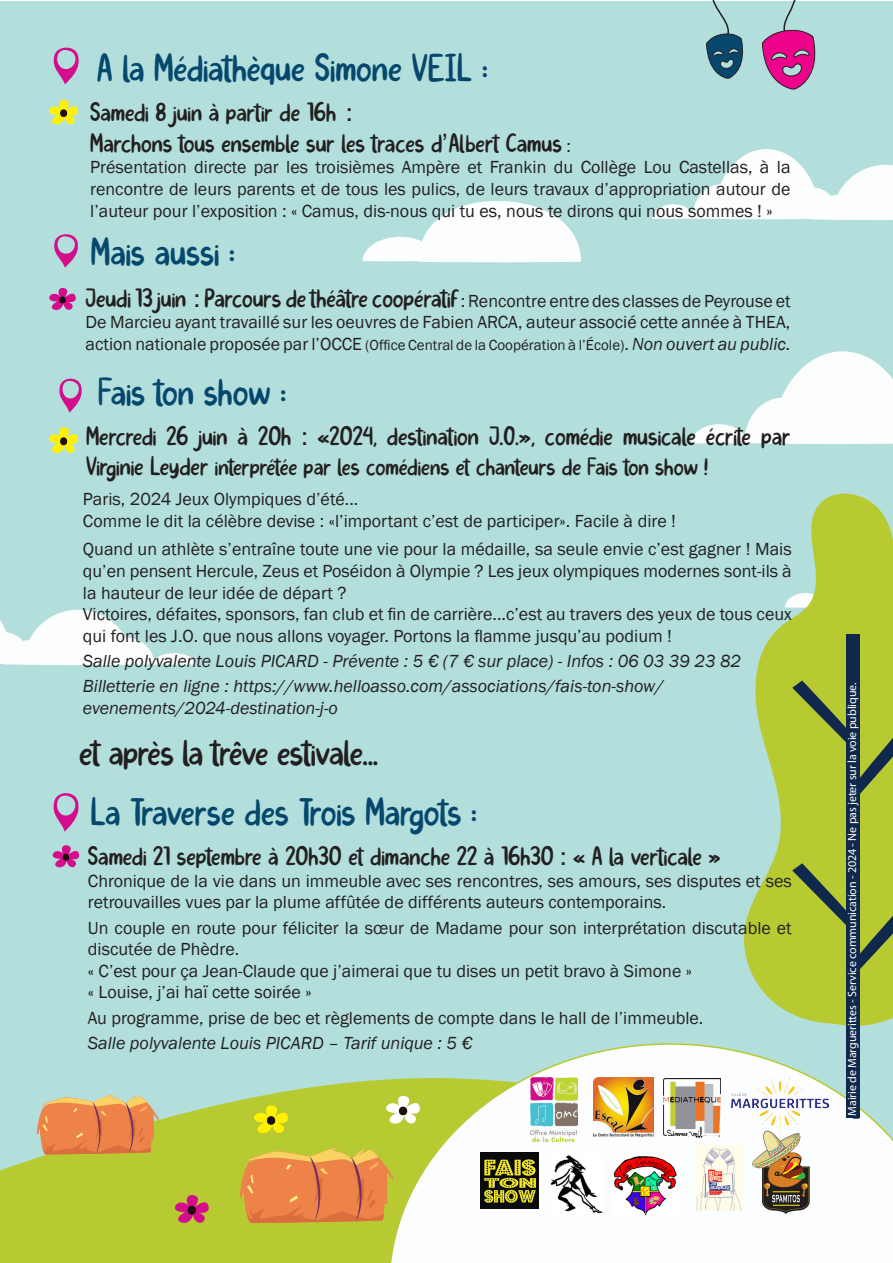
<style>
.page{position:relative;width:893px;height:1263px;background:#fff}
.page>*{position:absolute;margin:0;border:0;box-sizing:border-box;transform-origin:0 0}
.t1{font:37.5px "Soda Land";color:#06486d}
.t2{font:36px "Soda Land";letter-spacing:-.01em;color:#231f20}
.t3{font:25.5px "Soda Land";color:#231f20}
.t4{font:24px "Soda Land";color:#231f20}
.t5{font:18px/21.6px "Franklin Gothic";color:#231f20}
.t6{font:italic 18px/21.6px "Franklin Gothic";color:#231f20}
.t7{font:15px "Franklin Gothic";color:#231f20}
.t8{font:12px "Myriad Pro";letter-spacing:-.01em;color:#fff}
.s1{font-family:"Franklin Gothic"}
.s2{font-family:"Franklin Gothic";font-size:18px}
.s3{font-size:18px}
.s4{font-style:italic;font-size:18px}
.s5{font-size:25.5px}
</style>
<div class="page">
<div style="left:0;top:1px;width:893px;height:1262px;background:#b2dfdb"></div>
<svg style="left:0;top:1079px;width:387px;height:184px;fill:#b8ca32"></svg>
<svg style="left:691px;top:351px;width:202px;height:93px"></svg>
<svg style="left:652px;top:149px;width:241px;height:71px"></svg>
<svg style="left:0;top:609px;width:195px;height:56px"></svg>
<svg style="left:363px;top:201px;width:218px;height:62px"></svg>
<svg style="left:387px;top:1043px;width:506px;height:220px;background:#eaf2e2"></svg>
<img style="left:751px;top:1132px;width:64px;height:84px">
<svg style="left:744px;top:493px;width:149px;height:521px;fill:#b8ca32"></svg>
<div style="left:846px;top:634px;width:13px;height:484px;background:#0f284c"></div>
<svg style="left:792px;top:680px;width:101px;height:122px;background:#8da138"></svg>
<svg style="left:792px;top:822px;width:101px;height:297px"></svg>
<img style="left:531px;top:1078px;width:47px;height:63px">
<svg style="left:254px;top:1105px;width:34px;height:29px"></svg>
<svg style="left:175px;top:1195px;width:34px;height:28px"></svg>
<img style="left:594px;top:1077px;width:60px;height:59px">
<img style="left:663px;top:1078px;width:57px;height:59px">
<svg style="left:762px;top:0;width:54px;height:90px"></svg>
<svg style="left:706px;top:0;width:38px;height:79px"></svg>
<img style="left:551px;top:1154px;width:51px;height:60px">
<svg style="left:37px;top:1095px;width:122px;height:59px;background:#e0935b"></svg>
<svg style="left:240px;top:1148px;width:153px;height:75px;background:#e19146"></svg>
<svg style="left:386px;top:1096px;width:34px;height:28px"></svg>
<img style="left:696px;top:1146px;width:47px;height:64px">
<img style="left:481px;top:1152px;width:57px;height:57px">
<img style="left:613px;top:1154px;width:66px;height:62px">
<svg style="left:53px;top:793px;width:26px;height:39px"></svg>
<img style="left:732px;top:1078px;width:96px;height:54px">
<svg style="left:49px;top:100px;width:29px;height:25px"></svg>
<svg style="left:53px;top:47px;width:26px;height:37px"></svg>
<svg style="left:53px;top:845px;width:26px;height:23px"></svg>
<svg style="left:59px;top:378px;width:23px;height:35px"></svg>
<svg style="left:49px;top:427px;width:29px;height:26px"></svg>
<svg style="left:54px;top:234px;width:24px;height:34px"></svg>
<svg style="left:49px;top:288px;width:27px;height:22px"></svg>
<p class="t1" style="left:97px;top:43px;width:392px">A la Médiathèque Simone VEIL :</p>
<p class="t3" style="left:90px;top:95px;width:264px">Samedi 8 juin à partir de 16h <span class="s1">:</span></p>
<p class="t3" style="left:90px;top:126px;width:482px">Marchons tous ensemble sur les traces d’Albert Camus <span class="s2">:</span></p>
<p class="t5" style="left:90px;top:157px;width:702px;text-align:justify">Présentation directe par les troisièmes Ampère et Frankin du Collège Lou Castellas, à la rencontre de leurs parents et de tous les pulics, de leurs travaux d’appropriation autour de l’auteur pour l’exposition : « Camus, dis-nous qui tu es, nous te dirons qui nous sommes ! »</p>
<p class="t1" style="left:91px;top:227px;width:145px">Mais aussi :</p>
<p class="t3" style="left:86px;top:281px;width:706px">Jeudi 13 juin <span class="s1">:</span> Parcours de théâtre coopératif <span class="s2">: Rencontre entre des classes de Peyrouse et</span></p>
<p class="t5" style="left:86px;top:312px;width:706px">De Marcieu ayant travaillé sur les oeuvres de Fabien ARCA, auteur associé cette année à THEA,</p>
<p class="t7" style="left:86px;top:336px;width:706px"><span class="s3">action nationale proposée par l’OCCE</span> (Office Central de la Coopération à l’École)<span class="s3">.</span> <span class="s4">Non ouvert au public.</span></p>
<p class="t1" style="left:98px;top:367px;width:190px">Fais ton show :</p>
<p class="t3" style="left:86px;top:419px;width:706px">Mercredi 26 juin à 20h <span class="s1">:</span> «2024, destination J.O.», comédie musicale écrite par</p>
<p class="t4" style="left:86px;top:451px;width:623px"><span class="s5">Virginie Leyder</span> interprétée par les comédiens et chanteurs de Fais ton show !</p>
<p class="t5" style="left:83px;top:489px;width:277px">Paris, 2024 Jeux Olympiques d’été...</p>
<p class="t5" style="left:83px;top:510px;width:595px">Comme le dit la célèbre devise : «l’important c’est de participer». Facile à dire !</p>
<p class="t5" style="left:83px;top:539px;width:710px;text-align:justify">Quand un athlète s’entraîne toute une vie pour la médaille, sa seule envie c’est gagner ! Mais qu’en pensent Hercule, Zeus et Poséidon à Olympie ? Les jeux olympiques modernes sont-ils à la hauteur de leur idée de départ ?</p>
<p class="t5" style="left:83px;top:604px;width:710px">Victoires, défaites, sponsors, fan club et fin de carrière...c’est au travers des yeux de tous ceux qui font les J.O. que nous allons voyager. Portons la flamme jusqu’au podium !</p>
<p class="t6" style="left:83px;top:651px;width:660px">Salle polyvalente Louis PICARD - Prévente : 5 € (7 € sur place) - Infos : 06 03 39 23 82</p>
<p class="t6" style="left:83px;top:676px;width:582px">Billetterie en ligne : https://www.helloasso.com/associations/fais-ton-show/ evenements/2024-destination-j-o</p>
<p class="t2" style="left:79px;top:728px;width:301px">et après la trêve estivale...</p>
<p class="t1" style="left:91px;top:787px;width:388px">La Traverse des Trois Margots :</p>
<p class="t3" style="left:88px;top:839px;width:634px">Samedi 21 septembre à 20h30 et dimanche 22 à 16h30 <span class="s1">:</span> « A la verticale »</p>
<p class="t5" style="left:88px;top:870px;width:705px">Chronique de la vie dans un immeuble avec ses rencontres, ses amours, ses disputes et ses retrouvailles vues par la plume affûtée de différents auteurs contemporains.</p>
<p class="t5" style="left:88px;top:917px;width:705px">Un couple en route pour féliciter la sœur de Madame pour son interprétation discutable et discutée de Phèdre.</p>
<p class="t5" style="left:88px;top:960px;width:606px">« C’est pour ça Jean-Claude que j’aimerai que tu dises un petit bravo à Simone »</p>
<p class="t5" style="left:88px;top:982px;width:225px">« Louise, j’ai haï cette soirée »</p>
<p class="t5" style="left:88px;top:1007px;width:617px">Au programme, prise de bec et règlements de compte dans le hall de l’immeuble.</p>
<p class="t6" style="left:88px;top:1032px;width:386px">Salle polyvalente Louis PICARD – Tarif unique : 5 €</p>
<p class="t8" style="left:845px;top:1115px;width:434px;rotate:-90deg">Mairie de Marguerittes - Service communication - 2024 - Ne pas jeter sur la voie publique.</p>
</div>
